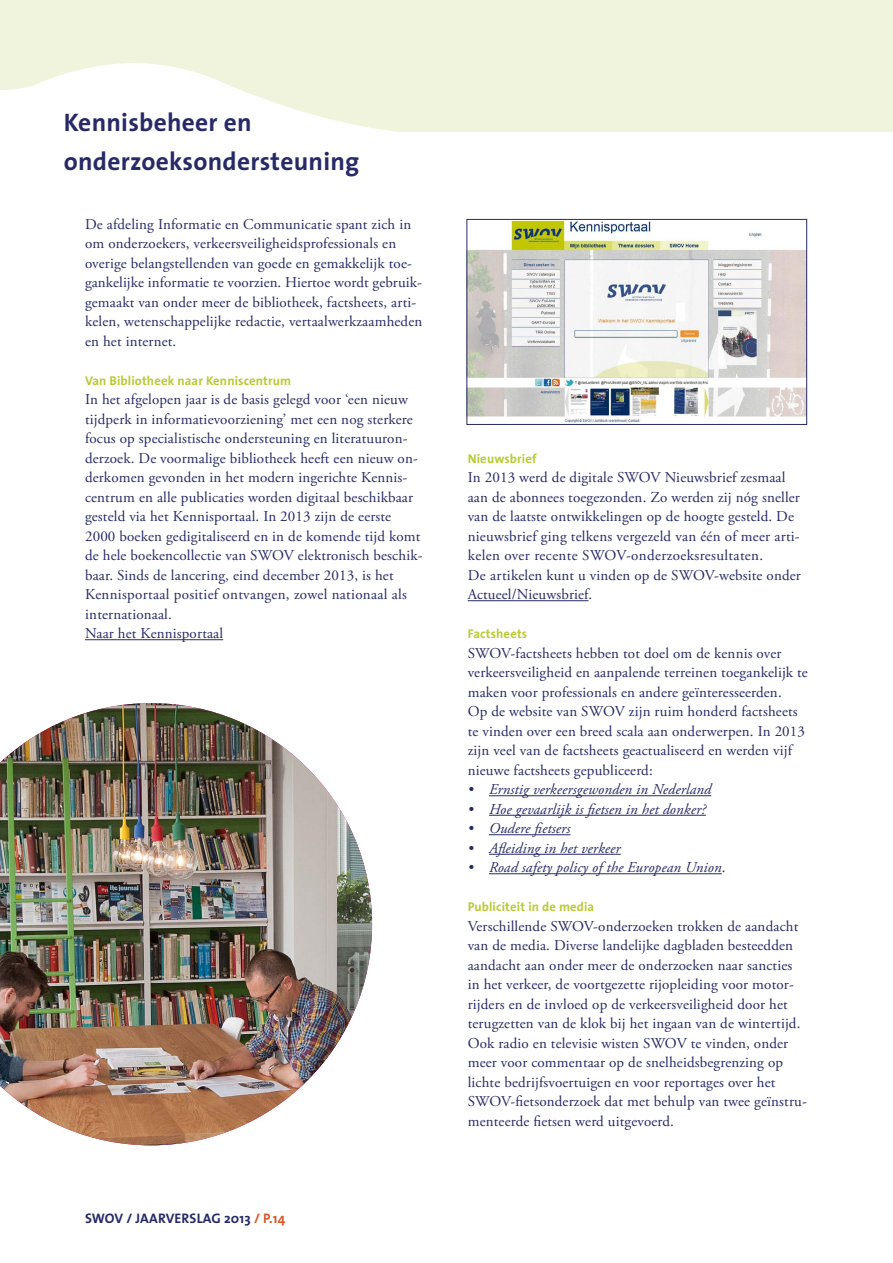
<style>
.page{position:relative;width:893px;height:1263px;background:#fff}
.page>*{position:absolute;margin:0;border:0;box-sizing:border-box;transform-origin:0 0}
.t1{font:700 25.5px/39px "The Sans";letter-spacing:.01em;color:#272a66}
.t2{font:15px/19.5px "Adobe Garamond Pro";letter-spacing:.01em;color:#272a66}
.t3{font:italic 15px "Adobe Garamond Pro";letter-spacing:.01em;color:#272a66}
.t4{font:700 13.8px "The Sans";letter-spacing:.01em;color:#272a66}
.t5{font:700 12.75px "The Sans";letter-spacing:.01em;color:#b8ca34}
.s1{color:#d8572c}
.s2{font-style:normal}
</style>
<div class="page">
<svg style="left:0;top:0;width:893px;height:131px;background:#f2f5e1"></svg>
<hr style="left:85px;top:639px;width:138px;height:1px;background:#272a66">
<hr style="left:468px;top:600px;width:120px;height:1px;background:#272a66">
<hr style="left:489px;top:795px;width:222px;height:1px;background:#272a66">
<hr style="left:489px;top:815px;width:217px;height:1px;background:#272a66">
<hr style="left:489px;top:834px;width:81px;height:1px;background:#272a66">
<hr style="left:489px;top:854px;width:132px;height:1px;background:#272a66">
<hr style="left:489px;top:873px;width:233px;height:1px;background:#272a66">
<img style="left:469px;top:221px;width:336px;height:202px">
<div style="left:467px;top:219px;width:340px;height:206px;border:1px solid #272a66"></div>
<img style="left:0;top:703px;width:372px;height:442px">
<h1 class="t1" style="left:64px;top:102px;width:297px">Kennisbeheer en onderzoeksondersteuning</h1>
<p class="t2" style="left:85px;top:215px;width:339px">De afdeling Informatie en Communicatie spant zich in om onderzoekers, verkeersveiligheidsprofessionals en overige belangstellenden van goede en gemakkelijk toe&shy;gankelijke informatie te voorzien. Hiertoe wordt gebruik&shy;gemaakt van onder meer de bibliotheek, factsheets, arti&shy;kelen, wetenschappelijke redactie, vertaalwerkzaamheden en het internet.</p>
<p class="t5" style="left:85px;top:370px;width:208px">Van Bibliotheek naar Kenniscentrum</p>
<p class="t2" style="left:85px;top:390px;width:339px">In het afgelopen jaar is de basis gelegd voor ‘een nieuw tijdperk in informatievoorziening’ met een nog sterkere focus op specialistische ondersteuning en literatuuron&shy;derzoek. De voormalige bibliotheek heeft een nieuw on&shy;derkomen gevonden in het modern ingerichte Kennis&shy;centrum en alle publicaties worden digitaal beschikbaar gesteld via het Kennisportaal. In 2013 zijn de eerste 2000 boeken gedigitaliseerd en in de komende tijd komt de hele boekencollectie van SWOV elektronisch beschik&shy;baar. Sinds de lancering, eind december 2013, is het Kennisportaal positief ontvangen, zowel nationaal als internationaal.<br>Naar het Kennisportaal</p>
<p class="t4" style="left:85px;top:1207px;width:202px">SWOV / JAARVERSLAG 2013 <span class="s1">/ P.14</span></p>
<p class="t5" style="left:468px;top:448px;width:70px">Nieuwsbrief</p>
<p class="t2" style="left:468px;top:468px;width:335px">In 2013 werd de digitale SWOV Nieuwsbrief zesmaal aan de abonnees toegezonden. Zo werden zij nóg sneller van de laatste ontwikkelingen op de hoogte gesteld. De nieuwsbrief ging telkens vergezeld van één of meer arti&shy;kelen over recente SWOV-onderzoeksresultaten.<br>De artikelen kunt u vinden op de SWOV-website onder Actueel/Nieuwsbrief.</p>
<p class="t5" style="left:468px;top:623px;width:61px">Factsheets</p>
<p class="t2" style="left:468px;top:644px;width:342px">SWOV-factsheets hebben tot doel om de kennis over verkeersveiligheid en aanpalende terreinen toegankelijk te maken voor professionals en andere geïnteresseerden.<br>Op de website van SWOV zijn ruim honderd factsheets te vinden over een breed scala aan onderwerpen. In 2013 zijn veel van de factsheets geactualiseerd en werden vijf nieuwe factsheets gepubliceerd:</p>
<p class="t3" style="left:468px;top:780px;width:245px">• Ernstig verkeersgewonden in Nederland</p>
<p class="t3" style="left:468px;top:800px;width:240px">• Hoe gevaarlijk is fietsen in het donker?</p>
<p class="t3" style="left:468px;top:819px;width:104px">• Oudere fietsers</p>
<p class="t3" style="left:468px;top:839px;width:154px">• Afleiding in het verkeer</p>
<p class="t3" style="left:468px;top:858px;width:259px">• Road safety policy of the European Union<span class="s2">.</span></p>
<p class="t5" style="left:468px;top:896px;width:128px">Publiciteit in de media</p>
<p class="t2" style="left:468px;top:917px;width:341px">Verschillende SWOV-onderzoeken trokken de aandacht van de media. Diverse landelijke dagbladen besteedden aandacht aan onder meer de onderzoeken naar sancties in het verkeer, de voortgezette rijopleiding voor motor&shy;rijders en de invloed op de verkeersveiligheid door het terugzetten van de klok bij het ingaan van de wintertijd.<br>Ook radio en televisie wisten SWOV te vinden, onder meer voor commentaar op de snelheidsbegrenzing op lichte bedrijfsvoertuigen en voor reportages over het SWOV-fietsonderzoek dat met behulp van twee geïnstru&shy;menteerde fietsen werd uitgevoerd.</p>
</div>
